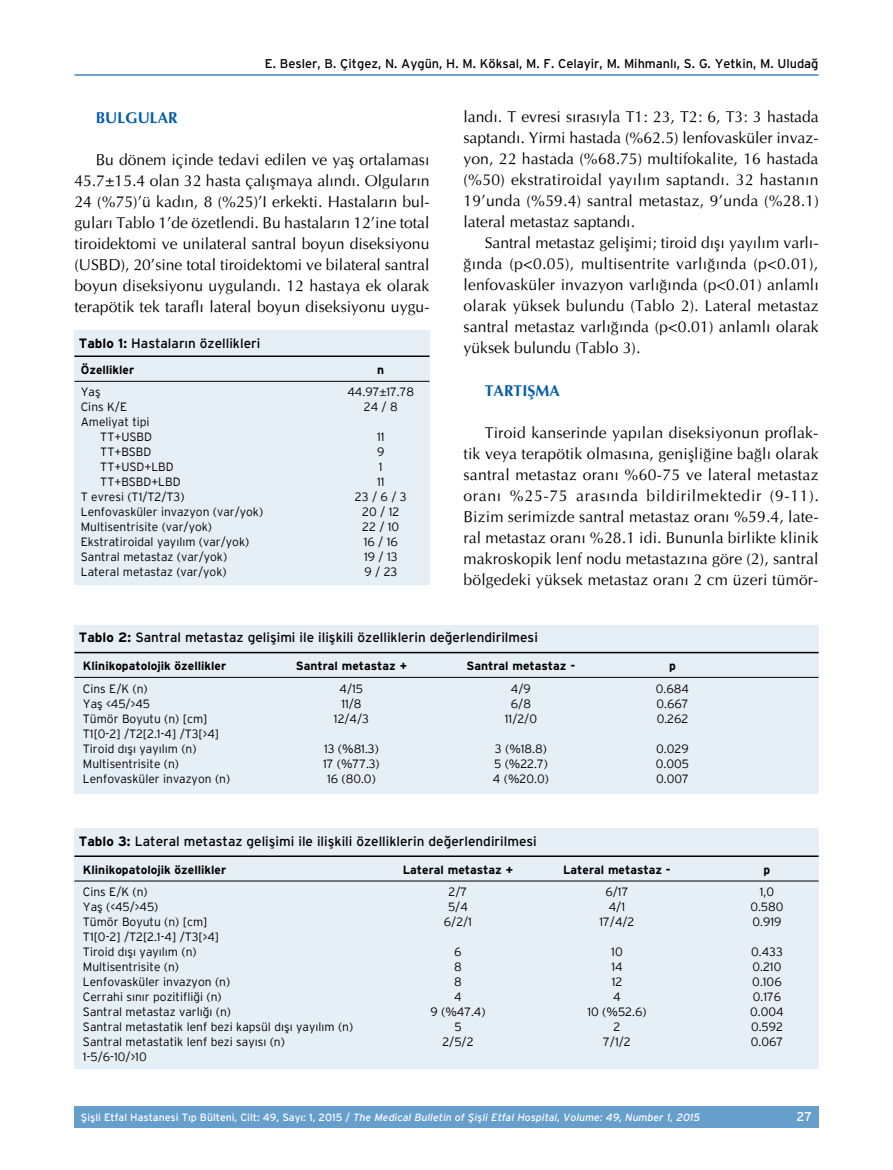
<style>
.page{position:relative;width:893px;height:1170px;background:#fff}
.page>*{position:absolute;margin:0;border:0;box-sizing:border-box;transform-origin:0 0}
.t1{font:15.75px/21px "Optima";letter-spacing:.01em;color:#000;text-align:justify}
.t2{font:700 15.75px "Optima";color:#005daa}
.t3{font:13.5px "Interstate";color:#000}
.t4{font:12.75px "Interstate";color:#000}
.t5{font:12.75px "Interstate";color:#fff}
.t6{font:300 12px/15px "Interstate";color:#000}
.t7{font:700 12px "Interstate";color:#000}
.t8{font:italic 10.5px "Interstate";color:#fff}
.s1{font-weight:700}
.s2{font-family:"Myriad Pro";font-weight:400}
.s3{font-style:normal}
</style>
<div class="page">
<div style="left:74px;top:1106px;width:745px;height:21px;background:#669ecc"></div>
<hr style="left:74px;top:74px;width:745px;height:2px;background:#005daa">
<div style="left:74px;top:331px;width:355px;height:23px;background:#e6eff6"></div>
<div style="left:74px;top:354px;width:355px;height:230px;background:#e6eff6"></div>
<hr style="left:74px;top:355px;width:355px;height:2px;background:#000">
<hr style="left:74px;top:381px;width:355px;height:1px;background:#000">
<div style="left:74px;top:624px;width:745px;height:26px;background:#e6eff6"></div>
<div style="left:74px;top:650px;width:745px;height:143px;background:#e6eff6"></div>
<hr style="left:74px;top:651px;width:745px;height:2px;background:#000">
<hr style="left:74px;top:677px;width:745px;height:1px;background:#000">
<div style="left:74px;top:828px;width:745px;height:26px;background:#e6eff6"></div>
<div style="left:74px;top:854px;width:745px;height:214px;background:#e6eff6"></div>
<hr style="left:74px;top:855px;width:745px;height:1px;background:#000">
<hr style="left:74px;top:880px;width:745px;height:1px;background:#000">
<p class="t4" style="left:265px;top:57px;width:555px">E. Besler, B. Çitgez, N. Aygün, H. M. Köksal, M. F. Celayir, M. Mihmanlı, S. G. Yetkin, M. Uludağ</p>
<p class="t2" style="left:96px;top:107px;width:84px">BULGULAR</p>
<p class="t1" style="left:74px;top:149px;width:357px;text-indent:21px">Bu dönem içinde tedavi edilen ve yaş ortalaması 45.7±15.4 olan 32 hasta çalışmaya alındı. Olguların 24 (%75)’ü kadın, 8 (%25)’I erkekti. Hastaların bul&shy;guları Tablo 1’de özetlendi. Bu hastaların 12’ine total tiroidektomi ve unilateral santral boyun diseksiyonu (USBD), 20’sine total tiroidektomi ve bilateral santral boyun diseksiyonu uygulandı. 12 hastaya ek olarak terapötik tek taraflı lateral boyun diseksiyonu uygu-</p>
<p class="t3" style="left:79px;top:335px;width:183px"><span class="s1">Tablo 1:</span> Hastaların özellikleri</p>
<p class="t7" style="left:81px;top:362px;width:55px">Özellikler</p>
<p class="t7" style="left:377px;top:362px;width:9px">n</p>
<p class="t6" style="left:81px;top:384px;width:21px">Yaş</p>
<p class="t6" style="left:347px;top:384px;width:68px">44.97<span class="s2">±</span>17.78</p>
<p class="t6" style="left:81px;top:399px;width:48px">Cins K/E</p>
<p class="t6" style="left:364px;top:399px;width:35px">24 / 8</p>
<p class="t6" style="left:81px;top:414px;width:73px;text-align:right">Ameliyat tipi<br>TT+USBD</p>
<p class="t6" style="left:377px;top:429px;width:9px">11</p>
<p class="t6" style="left:100px;top:444px;width:53px">TT+BSBD</p>
<p class="t6" style="left:377px;top:444px;width:9px">9</p>
<p class="t6" style="left:100px;top:459px;width:75px">TT+USD+LBD</p>
<p class="t6" style="left:379px;top:459px;width:5px">1</p>
<p class="t6" style="left:100px;top:474px;width:82px">TT+BSBD+LBD</p>
<p class="t6" style="left:377px;top:474px;width:9px">11</p>
<p class="t6" style="left:81px;top:489px;width:105px">T evresi (T1/T2/T3)</p>
<p class="t6" style="left:355px;top:489px;width:53px">23 / 6 / 3</p>
<p class="t6" style="left:81px;top:504px;width:184px">Lenfovasküler invazyon (var/yok)</p>
<p class="t6" style="left:362px;top:504px;width:39px">20 / 12</p>
<p class="t6" style="left:81px;top:519px;width:133px">Multisentrisite (var/yok)</p>
<p class="t6" style="left:362px;top:519px;width:39px">22 / 10</p>
<p class="t6" style="left:81px;top:534px;width:170px">Ekstratiroidal yayılım (var/yok)</p>
<p class="t6" style="left:364px;top:534px;width:36px">16 / 16</p>
<p class="t6" style="left:81px;top:549px;width:148px">Santral metastaz (var/yok)</p>
<p class="t6" style="left:364px;top:549px;width:35px">19 / 13</p>
<p class="t6" style="left:81px;top:564px;width:147px">Lateral metastaz (var/yok)</p>
<p class="t6" style="left:364px;top:564px;width:34px">9 / 23</p>
<p class="t1" style="left:463px;top:107px;width:357px">landı. T evresi sırasıyla T1: 23, T2: 6, T3: 3 hastada saptandı. Yirmi hastada (%62.5) lenfovasküler invaz&shy;yon, 22 hastada (%68.75) multifokalite, 16 hastada (%50) ekstratiroidal yayılım saptandı. 32 hastanın 19’unda (%59.4) santral metastaz, 9’unda (%28.1) lateral metastaz saptandı.</p>
<p class="t1" style="left:463px;top:233px;width:357px;text-indent:21px">Santral metastaz gelişimi; tiroid dışı yayılım varlı&shy;ğında (p&lt;0.05), multisentrite varlığında (p&lt;0.01), lenfovasküler invazyon varlığında (p&lt;0.01) anlamlı olarak yüksek bulundu (Tablo 2). Lateral metastaz santral metastaz varlığında (p&lt;0.01) anlamlı olarak yüksek bulundu (Tablo 3).</p>
<p class="t2" style="left:485px;top:380px;width:77px">TARTIŞMA</p>
<p class="t1" style="left:463px;top:421px;width:357px;text-indent:21px">Tiroid kanserinde yapılan diseksiyonun proflak&shy;tik veya terapötik olmasına, genişliğine bağlı olarak santral metastaz oranı %60-75 ve lateral metastaz oranı %25-75 arasında bildirilmektedir (9-11).<br>Bizim serimizde santral metastaz oranı %59.4, late&shy;ral metastaz oranı %28.1 idi. Bununla birlikte klinik makroskopik lenf nodu metastazına göre (2), santral bölgedeki yüksek metastaz oranı 2 cm üzeri tümör-</p>
<p class="t3" style="left:79px;top:629px;width:461px"><span class="s1">Tablo 2:</span> Santral metastaz gelişimi ile ilişkili özelliklerin değerlendirilmesi</p>
<p class="t7" style="left:83px;top:659px;width:145px">Klinikopatolojik özellikler</p>
<p class="t7" style="left:296px;top:659px;width:113px">Santral metastaz +</p>
<p class="t7" style="left:467px;top:659px;width:110px">Santral metastaz -</p>
<p class="t7" style="left:669px;top:659px;width:8px">p</p>
<p class="t6" style="left:83px;top:680px;width:66px">Cins E/K (n)</p>
<p class="t6" style="left:340px;top:680px;width:25px">4/15</p>
<p class="t6" style="left:511px;top:680px;width:21px">4/9</p>
<p class="t6" style="left:656px;top:680px;width:35px">0.684</p>
<p class="t6" style="left:83px;top:695px;width:69px">Yaş &lt;45/&gt;45</p>
<p class="t6" style="left:341px;top:695px;width:22px">11/8</p>
<p class="t6" style="left:511px;top:695px;width:22px">6/8</p>
<p class="t6" style="left:656px;top:695px;width:33px">0.667</p>
<p class="t6" style="left:83px;top:710px;width:126px">Tümör Boyutu (n) [cm]</p>
<p class="t6" style="left:334px;top:710px;width:37px">12/4/3</p>
<p class="t6" style="left:505px;top:710px;width:34px">11/2/0</p>
<p class="t6" style="left:657px;top:710px;width:33px">0.262</p>
<p class="t6" style="left:83px;top:725px;width:138px">T1[0-2] /T2[2.1-4] /T3[&gt;4]<br>Tiroid dışı yayılım (n)</p>
<p class="t6" style="left:324px;top:740px;width:56px">13 (%81.3)</p>
<p class="t6" style="left:495px;top:740px;width:53px">3 (%18.8)</p>
<p class="t6" style="left:656px;top:740px;width:34px">0.029</p>
<p class="t6" style="left:83px;top:755px;width:98px">Multisentrisite (n)</p>
<p class="t6" style="left:323px;top:755px;width:58px">17 (%77.3)</p>
<p class="t6" style="left:494px;top:755px;width:55px">5 (%22.7)</p>
<p class="t6" style="left:656px;top:755px;width:35px">0.005</p>
<p class="t6" style="left:83px;top:770px;width:149px">Lenfovasküler invazyon (n)</p>
<p class="t6" style="left:327px;top:770px;width:50px">16 (80.0)</p>
<p class="t6" style="left:493px;top:770px;width:57px">4 (%20.0)</p>
<p class="t6" style="left:656px;top:770px;width:34px">0.007</p>
<p class="t3" style="left:79px;top:833px;width:459px"><span class="s1">Tablo 3:</span> Lateral metastaz gelişimi ile ilişkili özelliklerin değerlendirilmesi</p>
<p class="t7" style="left:83px;top:862px;width:145px">Klinikopatolojik özellikler</p>
<p class="t7" style="left:403px;top:862px;width:112px">Lateral metastaz +</p>
<p class="t7" style="left:563px;top:862px;width:109px">Lateral metastaz -</p>
<p class="t7" style="left:764px;top:862px;width:8px">p</p>
<p class="t6" style="left:83px;top:884px;width:66px">Cins E/K (n)</p>
<p class="t6" style="left:449px;top:884px;width:20px">2/7</p>
<p class="t6" style="left:605px;top:884px;width:24px">6/17</p>
<p class="t6" style="left:760px;top:884px;width:16px">1,0</p>
<p class="t6" style="left:83px;top:899px;width:77px">Yaş (&lt;45/&gt;45)</p>
<p class="t6" style="left:448px;top:899px;width:21px">5/4</p>
<p class="t6" style="left:609px;top:899px;width:18px">4/1</p>
<p class="t6" style="left:750px;top:899px;width:35px">0.580</p>
<p class="t6" style="left:83px;top:914px;width:126px">Tümör Boyutu (n) [cm]</p>
<p class="t6" style="left:444px;top:914px;width:30px">6/2/1</p>
<p class="t6" style="left:599px;top:914px;width:36px">17/4/2</p>
<p class="t6" style="left:752px;top:914px;width:31px">0.919</p>
<p class="t6" style="left:83px;top:929px;width:138px">T1[0-2] /T2[2.1-4] /T3[&gt;4]<br>Tiroid dışı yayılım (n)</p>
<p class="t6" style="left:454px;top:944px;width:9px">6</p>
<p class="t6" style="left:611px;top:944px;width:13px">10</p>
<p class="t6" style="left:751px;top:944px;width:33px">0.433</p>
<p class="t6" style="left:83px;top:959px;width:98px">Multisentrisite (n)</p>
<p class="t6" style="left:454px;top:959px;width:9px">8</p>
<p class="t6" style="left:611px;top:959px;width:13px">14</p>
<p class="t6" style="left:753px;top:959px;width:30px">0.210</p>
<p class="t6" style="left:83px;top:974px;width:149px">Lenfovasküler invazyon (n)</p>
<p class="t6" style="left:454px;top:974px;width:9px">8</p>
<p class="t6" style="left:612px;top:974px;width:12px">12</p>
<p class="t6" style="left:752px;top:974px;width:31px">0.106</p>
<p class="t6" style="left:83px;top:989px;width:140px">Cerrahi sınır pozitifliği (n)</p>
<p class="t6" style="left:454px;top:989px;width:9px">4</p>
<p class="t6" style="left:613px;top:989px;width:9px">4</p>
<p class="t6" style="left:753px;top:989px;width:30px">0.176</p>
<p class="t6" style="left:83px;top:1004px;width:150px">Santral metastaz varlığı (n)</p>
<p class="t6" style="left:430px;top:1004px;width:57px">9 (%47.4)</p>
<p class="t6" style="left:587px;top:1004px;width:61px">10 (%52.6)</p>
<p class="t6" style="left:750px;top:1004px;width:35px">0.004</p>
<p class="t6" style="left:83px;top:1019px;width:272px">Santral metastatik lenf bezi kapsül dışı yayılım (n)</p>
<p class="t6" style="left:454px;top:1019px;width:9px">5</p>
<p class="t6" style="left:614px;top:1019px;width:8px">2</p>
<p class="t6" style="left:751px;top:1019px;width:34px">0.592</p>
<p class="t6" style="left:83px;top:1034px;width:203px">Santral metastatik lenf bezi sayısı (n)</p>
<p class="t6" style="left:442px;top:1034px;width:33px">2/5/2</p>
<p class="t6" style="left:603px;top:1034px;width:29px">7/1/2</p>
<p class="t6" style="left:751px;top:1034px;width:34px">0.067</p>
<p class="t6" style="left:83px;top:1049px;width:65px">1-5/6-10/&gt;10</p>
<p class="t8" style="left:81px;top:1110px;width:621px"><span class="s3">Şişli Etfal Hastanesi T›p Bülteni, Cilt: 49, Say›: 1, 2015 /</span> The Medical Bulletin of Şişli Etfal Hospital, Volume: 49, Number 1, 2015</p>
<p class="t5" style="left:796px;top:1108px;width:17px">27</p>
</div>
